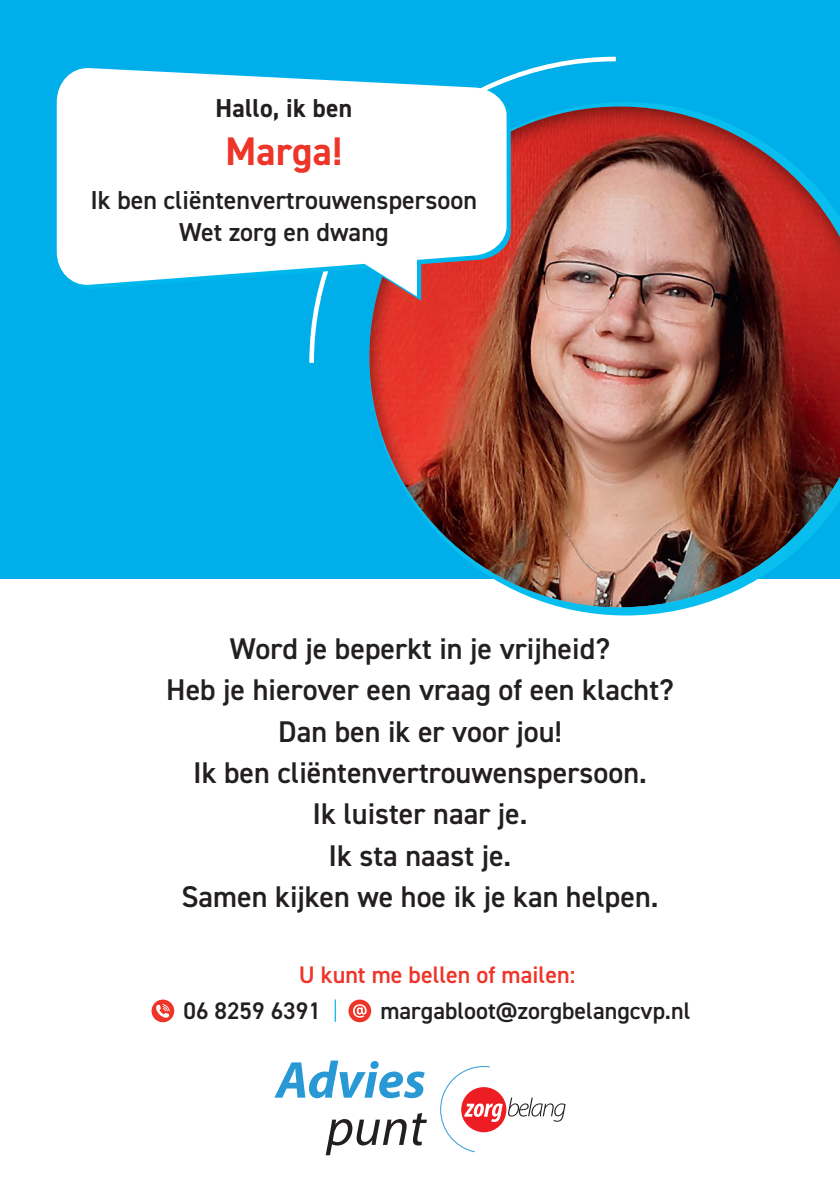
<style>
.page{position:relative;width:840px;height:1191px;background:#fff}
.page>*{position:absolute;margin:0;border:0;box-sizing:border-box;transform-origin:0 0}
.t1{font:700 40px "DIN2014";letter-spacing:.01em;color:#ee3529}
.t2{font:600 30px/41.4px "DIN2014";color:#231f20;text-align:center}
.t3{font:600 26px/32px "DIN2014";color:#231f20;text-align:center}
.t4{font:700 26px "DIN2014";letter-spacing:.01em;color:#231f20}
.t5{font:600 24px/36px "DIN2014";color:#ee3529}
.t6{font:600 24px "DIN2014";color:#231f20}
.s1{color:#231f20}
.s2{font-weight:300;color:#00aee9}
</style>
<div class="page">
<div style="left:0;top:0;width:839px;height:578px;background:#00aee9"></div>
<svg style="left:274px;top:1060px;width:150px;height:38px"></svg>
<svg style="left:325px;top:1119px;width:81px;height:36px"></svg>
<svg style="left:412px;top:1113px;width:14px;height:32px"></svg>
<svg style="left:440px;top:1066px;width:125px;height:86px"></svg>
<div style="left:367px;top:105px;width:472px;height:502px;background:#231f20;opacity:.6"></div>
<img style="left:309px;top:56px;width:311px;height:311px">
<svg style="left:309px;top:72px;width:201px;height:229px"></svg>
<svg style="left:57px;top:67px;width:449px;height:229px;background:#deeef5"></svg>
<svg style="left:348px;top:999px;width:23px;height:23px"></svg>
<svg style="left:353px;top:1004px;width:13px;height:13px"></svg>
<div style="left:151px;top:999px;width:23px;height:23px;background:#ee3529;border-radius:50%"></div>
<svg style="left:156px;top:1004px;width:14px;height:14px"></svg>
<p class="t4" style="left:215px;top:90px;width:138px">Hallo, ik ben</p>
<h1 class="t1" style="left:225px;top:124px;width:118px">Marga!</h1>
<p class="t3" style="left:90px;top:183px;width:388px">Ik ben cliëntenvertrouwenspersoon<br>Wet zorg en dwang</p>
<p class="t2" style="left:166px;top:627px;width:508px">Word je beperkt in je vrijheid?<br>Heb je hierover een vraag of een klacht?<br>Dan ben ik er voor jou!<br>Ik ben cliëntenvertrouwenspersoon.<br>Ik luister naar je.<br>Ik sta naast je.<br>Samen kijken we hoe ik je kan helpen.</p>
<p class="t5" style="left:183px;top:956px;width:393px;text-indent:115px">U kunt me bellen of mailen:<br><span class="s1">06 8259 6391</span> <span class="s2">|</span></p>
<p class="t6" style="left:380px;top:994px;width:311px">margabloot@zorgbelangcvp.nl</p>
</div>
